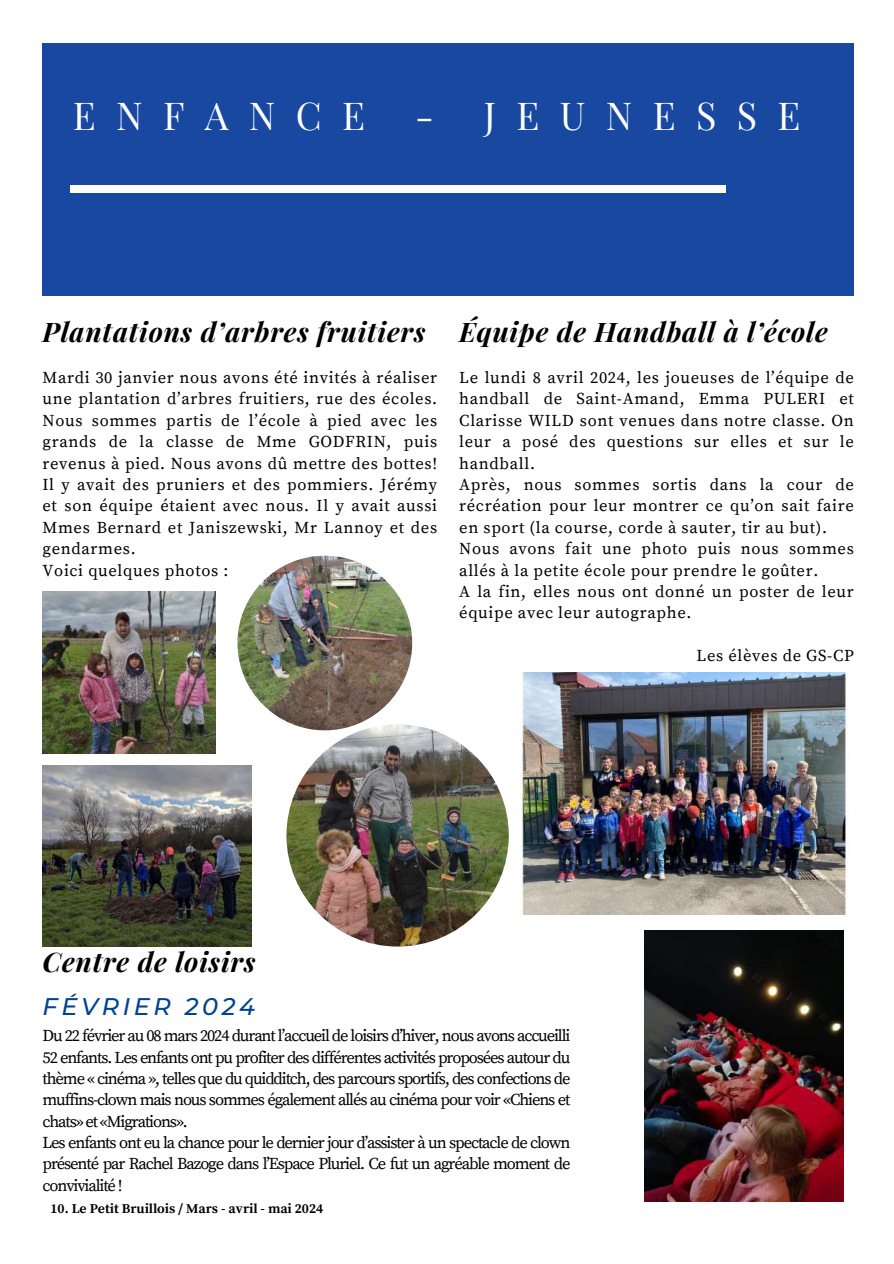
<style>
.page{position:relative;width:894px;height:1264px;background:#fff}
.page>*{position:absolute;margin:0;border:0;box-sizing:border-box;transform-origin:0 0}
.t1{font:37.65px "Playfair Display";letter-spacing:.54em;color:#fff}
.t2{font:italic 700 27px "Playfair Display";letter-spacing:.03em;color:#000}
.t3{font:italic 500 24px "Montserrat";letter-spacing:.15em;color:#01438f}
.t4{font:16.5px/21.3px "Source Serif Pro";letter-spacing:.04em;color:#000}
.t5{font:16.5px/21.3px "Source Serif Pro";letter-spacing:-.065em;color:#000}
.t6{font:700 13.5px "Source Serif Pro";color:#000}
</style>
<div class="page">
<div style="left:43px;top:44px;width:810px;height:252px;background:#1848a0"></div>
<img style="left:43px;top:592px;width:173px;height:162px">
<img style="left:43px;top:765px;width:209px;height:181px">
<div style="left:70px;top:185px;width:655px;height:7px;background:#fff"></div>
<img style="left:237px;top:555px;width:175px;height:175px;border-radius:50%">
<img style="left:286px;top:724px;width:222px;height:222px;border-radius:50%">
<img style="left:644px;top:930px;width:198px;height:271px">
<img style="left:520px;top:672px;width:327px;height:242px">
<h1 class="t1" style="left:73px;top:89px;width:293px">ENFANCE</h1>
<h1 class="t1" style="left:415px;top:89px;width:386px">- JEUNESSE</h1>
<h2 class="t2" style="left:43px;top:313px;width:384px">Plantations d’arbres fruitiers</h2>
<p class="t4" style="left:43px;top:367px;width:396px">Mardi 30 janvier nous avons été invités à réaliser une plantation d’arbres fruitiers, rue des écoles.<br>Nous sommes partis de l’école à pied avec les grands de la classe de Mme GODFRIN, puis revenus à pied. Nous avons dû mettre des bottes!<br>Il y avait des pruniers et des pommiers. Jérémy et son équipe étaient avec nous. Il y avait aussi Mmes Bernard et Janiszewski, Mr Lannoy et des gendarmes.<br>Voici quelques photos :</p>
<h2 class="t2" style="left:459px;top:313px;width:370px">Équipe de Handball à l’école</h2>
<p class="t4" style="left:459px;top:367px;width:396px">Le lundi 8 avril 2024, les joueuses de l’équipe de handball de Saint-Amand, Emma PULERI et Clarisse WILD sont venues dans notre classe. On leur a posé des questions sur elles et sur le handball.<br>Après, nous sommes sortis dans la cour de récréation pour leur montrer ce qu’on sait faire en sport (la course, corde à sauter, tir au but).<br>Nous avons fait une photo puis nous sommes allés à la petite école pour prendre le goûter.<br>A la fin, elles nous ont donné un poster de leur équipe avec leur autographe.</p>
<p class="t4" style="left:696px;top:645px;width:159px">Les élèves de GS-CP</p>
<h2 class="t2" style="left:43px;top:942px;width:214px">Centre de loisirs</h2>
<h3 class="t3" style="left:43px;top:991px;width:214px">FÉVRIER 2024</h3>
<p class="t5" style="left:43px;top:1025px;width:529px">Du 22 février au 08 mars 2024 durant l’accueil de loisirs d’hiver, nous avons accueilli 52 enfants. Les enfants ont pu profiter des différentes activités proposées autour du thème « cinéma », telles que du quidditch, des parcours sportifs, des confections de muffins-clown mais nous sommes également allés au cinéma pour voir «Chiens et chats» et «Migrations».<br>Les enfants ont eu la chance pour le dernier jour d’assister à un spectacle de clown présenté par Rachel Bazoge dans l’Espace Pluriel. Ce fut un agréable moment de convivialité !</p>
<p class="t6" style="left:50px;top:1200px;width:274px">10. Le Petit Bruillois / Mars - avril - mai 2024</p>
</div>
